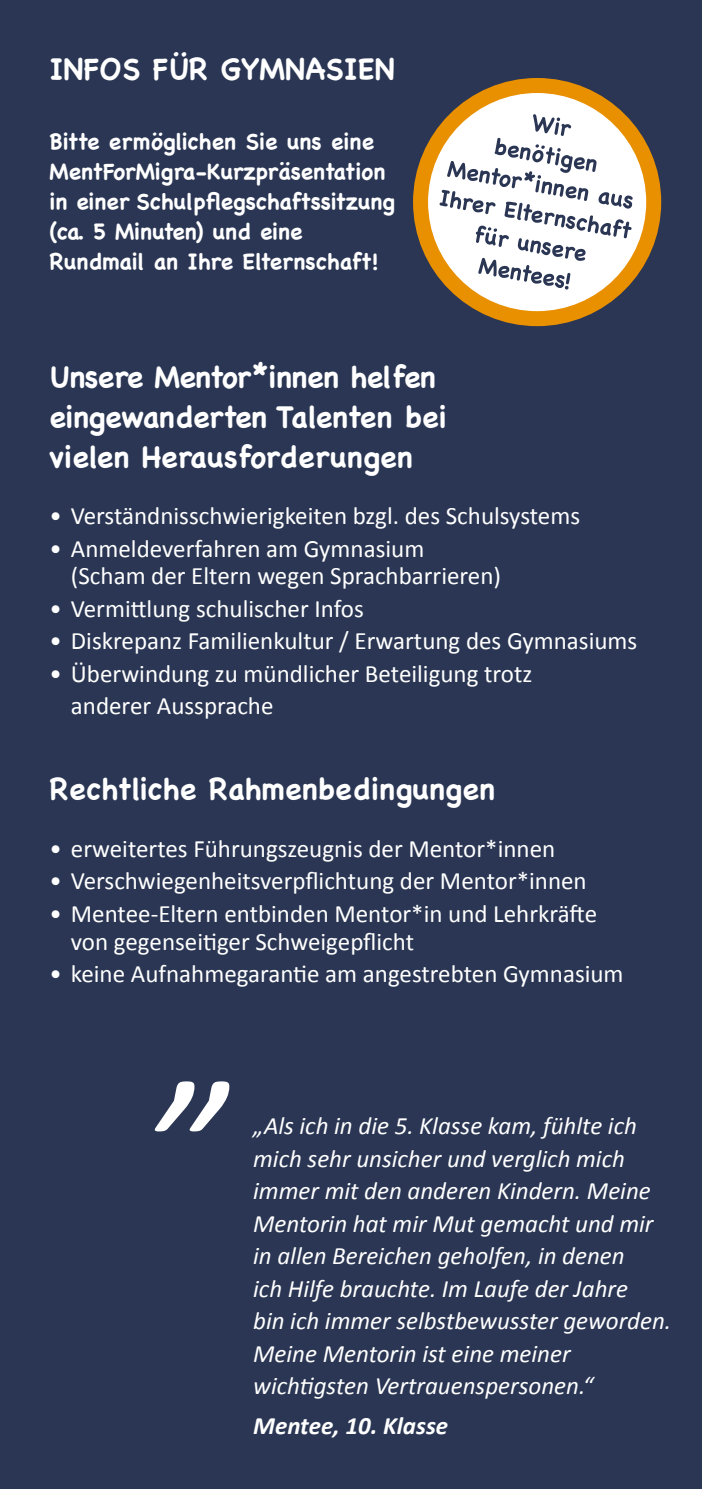
<style>
.page{position:relative;width:702px;height:1489px;background:#fff}
.page>*{position:absolute;margin:0;border:0;box-sizing:border-box;transform-origin:0 0}
.t1{font:italic 200px "Calibri";color:#fff}
.t2{font:700 30px/40px "Chalkboard";letter-spacing:-.02em;color:#fff}
.t3{font:700 30px "Chalkboard";color:#fff}
.t4{font:25px/27.5px "Calibri";color:#fff}
.t5{font:italic 25px/32.5px "Calibri";color:#fff}
.t6{font:italic 700 25px "Calibri";color:#fff}
.t7{font:700 22.5px/30px "Chalkboard";color:#fff}
</style>
<div class="page">
<div style="left:0;top:0;width:702px;height:1488px;background:#2a3653"></div>
<svg style="left:420px;top:85px;width:233px;height:233px;background:#f8dfb5"></svg>
<div style="left:413px;top:78px;width:248px;height:248px;border:15px solid #e99000;border-radius:50%"></div>
<svg style="left:439px;top:114px;width:193px;height:175px;background:#dcdad7"></svg>
<p class="t3" style="left:50px;top:51px;width:347px">INFOS FÜR GYMNASIEN</p>
<p class="t7" style="left:50px;top:126px;width:347px">Bitte ermöglichen Sie uns eine<br>MentForMigra-Kurzpräsentation in einer Schulpflegschaftssitzung (ca. 5 Minuten) und eine<br>Rundmail an Ihre Elternschaft!</p>
<p class="t2" style="left:50px;top:356px;width:399px">Unsere Mentor*innen helfen eingewanderten Talenten bei vielen Herausforderungen</p>
<p class="t4" style="left:50px;top:501px;width:532px">• Verständnisschwierigkeiten bzgl. des Schulsystems</p>
<p class="t4" style="left:71px;top:533px;width:431px;text-indent:-21px">• Anmeldeverfahren am Gymnasium (Scham der Eltern wegen Sprachbarrieren)</p>
<p class="t4" style="left:50px;top:593px;width:316px">• Vermittlung schulischer Infos</p>
<p class="t4" style="left:50px;top:626px;width:589px">• Diskrepanz Familienkultur / Erwartung des Gymnasiums</p>
<p class="t4" style="left:71px;top:656px;width:463px;line-height:32.5px;text-indent:-21px">• Überwindung zu mündlicher Beteiligung trotz anderer Aussprache</p>
<p class="t3" style="left:50px;top:771px;width:447px">Rechtliche Rahmenbedingungen</p>
<p class="t4" style="left:50px;top:833px;width:507px">• erweitertes Führungszeugnis der Mentor*innen</p>
<p class="t4" style="left:50px;top:866px;width:538px">• Verschwiegenheitsverpflichtung der Mentor*innen</p>
<p class="t4" style="left:71px;top:898px;width:527px;text-indent:-21px">• Mentee-Eltern entbinden Mentor*in und Lehrkräfte von gegenseitiger Schweigepflicht</p>
<p class="t4" style="left:50px;top:958px;width:575px">• keine Aufnahmegarantie am angestrebten Gymnasium</p>
<h1 class="t1" style="left:165px;top:912px;width:85px">„</h1>
<p class="t5" style="left:253px;top:1108px;width:419px">„Als ich in die 5. Klasse kam, fühlte ich mich sehr unsicher und verglich mich immer mit den anderen Kindern. Meine Mentorin hat mir Mut gemacht und mir in allen Bereichen geholfen, in denen<br>ich Hilfe brauchte. Im Laufe der Jahre<br>bin ich immer selbstbewusster geworden.<br>Meine Mentorin ist eine meiner wichtigsten Vertrauenspersonen.“</p>
<p class="t6" style="left:253px;top:1410px;width:196px">Mentee, 10. Klasse</p>
</div>
